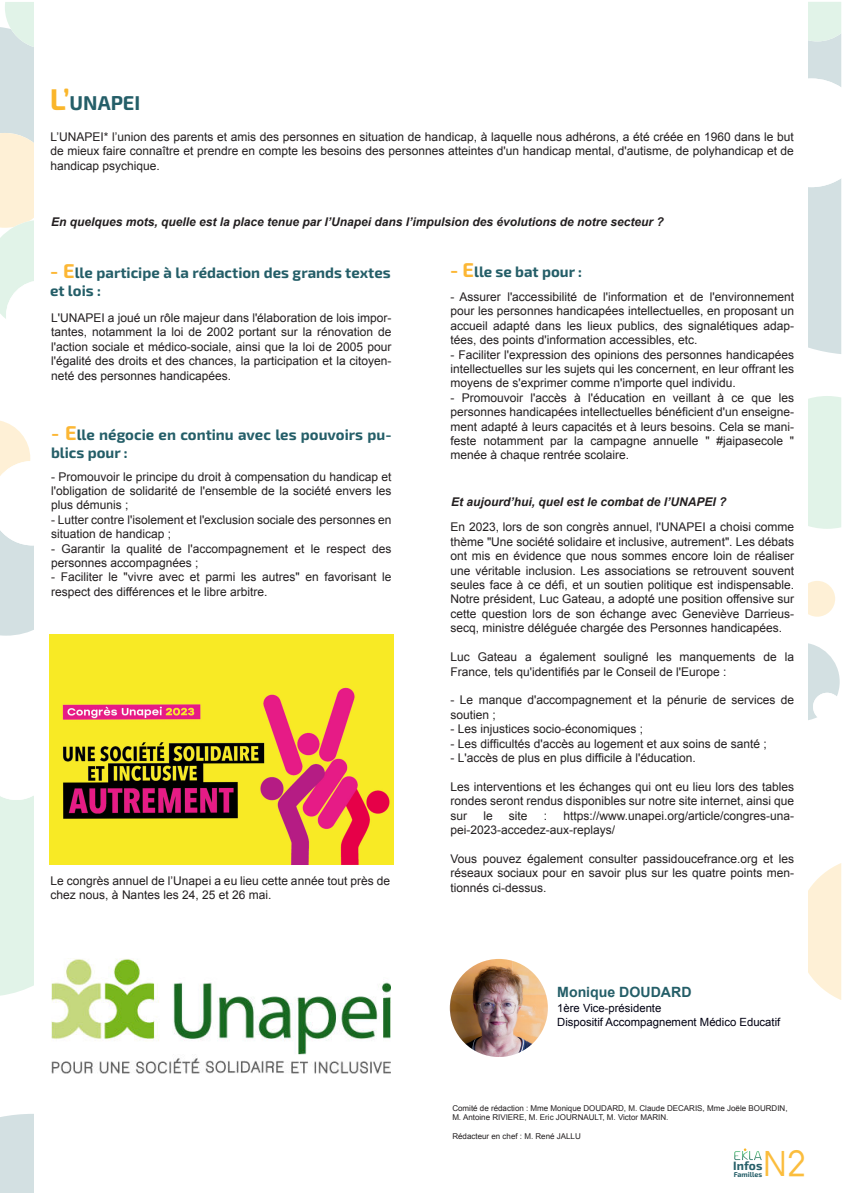
<style>
.page{position:relative;width:842px;height:1193px;background:#fff}
.page>*{position:absolute;margin:0;border:0;box-sizing:border-box;transform-origin:0 0}
.t1{font:35px "Louis George Cafe";color:#fbbd3d}
.t2{font:700 20px "Exo 2";color:#245e68}
.t3{font:700 15px/18px "Exo 2";color:#245e68}
.t4{font:700 14.1px "Arial";color:#245e68}
.t5{font:700 12.1px "Exo 2";color:#265f69}
.t6{font:12px/14.4px "Arial";color:#231f20;text-align:justify}
.t7{font:italic 700 12px "Arial";color:#231f20}
.t8{font:11.3px/14.1px "Arial";color:#000112}
.t9{font:8px/9.6px "Arial";color:#231f20}
.t10{font:700 7.2px "Exo 2";color:#265f69}
.s1{font-size:30px;color:#fab62b}
.s2{font-size:20px;color:#fcb735}
.s3{font-size:38.6px}
</style>
<div class="page">
<svg style="left:809px;top:581px;width:26px;height:35px"></svg>
<svg style="left:809px;top:863px;width:32px;height:137px"></svg>
<svg style="left:809px;top:643px;width:31px;height:77px"></svg>
<div style="left:809px;top:396px;width:32px;height:133px;background:#e1f3e8"></div>
<svg style="left:809px;top:2px;width:32px;height:352px"></svg>
<svg style="left:0;top:2px;width:33px;height:317px;background:#e7ede3"></svg>
<svg style="left:0;top:421px;width:33px;height:214px"></svg>
<div style="left:0;top:796px;width:33px;height:199px;background:#e1f3e8"></div>
<div style="left:0;top:1114px;width:33px;height:78px;background:#d3e0e2"></div>
<svg style="left:734px;top:1148px;width:28px;height:12px"></svg>
<img style="left:49px;top:635px;width:344px;height:229px">
<img style="left:450px;top:958px;width:98px;height:98px;border-radius:49px">
<img style="left:51px;top:958px;width:339px;height:116px">
<h2 class="t2" style="left:50px;top:95px;width:92px"><span class="s1">L’</span>UNAPEI</h2>
<p class="t6" style="left:50px;top:130px;width:745px">L’UNAPEI* l’union des parents et amis des personnes en situation de handicap, à laquelle nous adhérons, a été créée en 1960 dans le but de mieux faire connaître et prendre en compte les besoins des personnes atteintes d'un handicap mental, d'autisme, de polyhandicap et de handicap psychique.</p>
<p class="t7" style="left:51px;top:217px;width:614px">En quelques mots, quelle est la place tenue par l’Unapei dans l’impulsion des évolutions de notre secteur ?</p>
<p class="t3" style="left:50px;top:264px;width:342px"><span class="s2">- E</span>lle participe à la rédaction des grands textes et lois :</p>
<p class="t6" style="left:51px;top:312px;width:342px">L'UNAPEI a joué un rôle majeur dans l'élaboration de lois impor&shy;tantes, notamment la loi de 2002 portant sur la rénovation de l'action sociale et médico-sociale, ainsi que la loi de 2005 pour l'égalité des droits et des chances, la participation et la citoyen&shy;neté des personnes handicapées.</p>
<p class="t3" style="left:51px;top:427px;width:342px"><span class="s2">- E</span>lle négocie en continu avec les pouvoirs pu&shy;blics pour :</p>
<p class="t6" style="left:51px;top:470px;width:342px">- Promouvoir le principe du droit à compensation du handicap et l'obligation de solidarité de l'ensemble de la société envers les plus démunis ;</p>
<p class="t6" style="left:51px;top:513px;width:342px">- Lutter contre l'isolement et l'exclusion sociale des personnes en situation de handicap ;</p>
<p class="t6" style="left:51px;top:542px;width:342px">- Garantir la qualité de l'accompagnement et le respect des personnes accompagnées ;</p>
<p class="t6" style="left:51px;top:571px;width:342px">- Faciliter le "vivre avec et parmi les autres" en favorisant le respect des différences et le libre arbitre.</p>
<p class="t6" style="left:51px;top:874px;width:341px">Le congrès annuel de l’Unapei a eu lieu cette année tout près de chez nous, à Nantes les 24, 25 et 26 mai.</p>
<p class="t3" style="left:450px;top:264px;width:133px"><span class="s2">- E</span>lle se bat pour :</p>
<p class="t6" style="left:450px;top:290px;width:345px">- Assurer l'accessibilité de l'information et de l'environnement pour les personnes handicapées intellectuelles, en proposant un accueil adapté dans les lieux publics, des signalétiques adap&shy;tées, des points d'information accessibles, etc.</p>
<p class="t6" style="left:450px;top:348px;width:345px">- Faciliter l'expression des opinions des personnes handicapées intellectuelles sur les sujets qui les concernent, en leur offrant les moyens de s'exprimer comme n'importe quel individu.</p>
<p class="t6" style="left:450px;top:391px;width:345px">- Promouvoir l'accès à l'éducation en veillant à ce que les personnes handicapées intellectuelles bénéficient d'un enseigne&shy;ment adapté à leurs capacités et à leurs besoins. Cela se mani&shy;feste notamment par la campagne annuelle " #jaipasecole " menée à chaque rentrée scolaire.</p>
<p class="t7" style="left:451px;top:497px;width:277px">Et aujourd’hui, quel est le combat de l’UNAPEI ?</p>
<p class="t6" style="left:450px;top:521px;width:345px">En 2023, lors de son congrès annuel, l'UNAPEI a choisi comme thème "Une société solidaire et inclusive, autrement". Les débats ont mis en évidence que nous sommes encore loin de réaliser une véritable inclusion. Les associations se retrouvent souvent seules face à ce défi, et un soutien politique est indispensable.<br>Notre président, Luc Gateau, a adopté une position offensive sur cette question lors de son échange avec Geneviève Darrieus&shy;secq, ministre déléguée chargée des Personnes handicapées.</p>
<p class="t6" style="left:450px;top:650px;width:345px">Luc Gateau a également souligné les manquements de la<br>France, tels qu'identifiés par le Conseil de l'Europe :</p>
<p class="t6" style="left:450px;top:694px;width:345px">- Le manque d'accompagnement et la pénurie de services de soutien ;</p>
<p class="t6" style="left:450px;top:722px;width:194px">- Les injustices socio-économiques ;</p>
<p class="t6" style="left:450px;top:737px;width:318px">- Les difficultés d'accès au logement et aux soins de santé ;</p>
<p class="t6" style="left:450px;top:751px;width:247px">- L'accès de plus en plus difficile à l'éducation.</p>
<p class="t6" style="left:450px;top:780px;width:345px">Les interventions et les échanges qui ont eu lieu lors des tables rondes seront rendus disponibles sur notre site internet, ainsi que sur</p>
<p class="t6" style="left:450px;top:809px;width:345px;text-indent:113px">https://www.unapei.org/article/congres-una&shy;pei-2023-accedez-aux-replays/</p>
<p class="t6" style="left:450px;top:852px;width:345px">Vous pouvez également consulter passidoucefrance.org et les réseaux sociaux pour en savoir plus sur les quatre points men&shy;tionnés ci-dessus.</p>
<p class="t6" style="left:483px;top:809px;width:11px">le</p>
<p class="t6" style="left:509px;top:809px;width:20px">site</p>
<p class="t6" style="left:544px;top:809px;width:5px">:</p>
<p class="t4" style="left:557px;top:987px;width:136px">Monique DOUDARD</p>
<p class="t8" style="left:557px;top:1001px;width:225px">1ère Vice-présidente<br>Dispositif Accompagnement Médico Educatif</p>
<p class="t9" style="left:452px;top:1103px;width:337px">Comité de rédaction : Mme Monique DOUDARD, M. Claude DECARIS, Mme Joële BOURDIN,<br>M. Antoine RIVIERE, M. Eric JOURNAULT, M. Victor MARIN.</p>
<p class="t9" style="left:452px;top:1132px;width:130px">Rédacteur en chef : M. René JALLU</p>
<h1 class="t1" style="left:763px;top:1143px;width:45px">N<span class="s3">2</span></h1>
<p class="t5" style="left:733px;top:1161px;width:31px">Infos</p>
<p class="t10" style="left:734px;top:1171px;width:30px">Familles</p>
</div>
